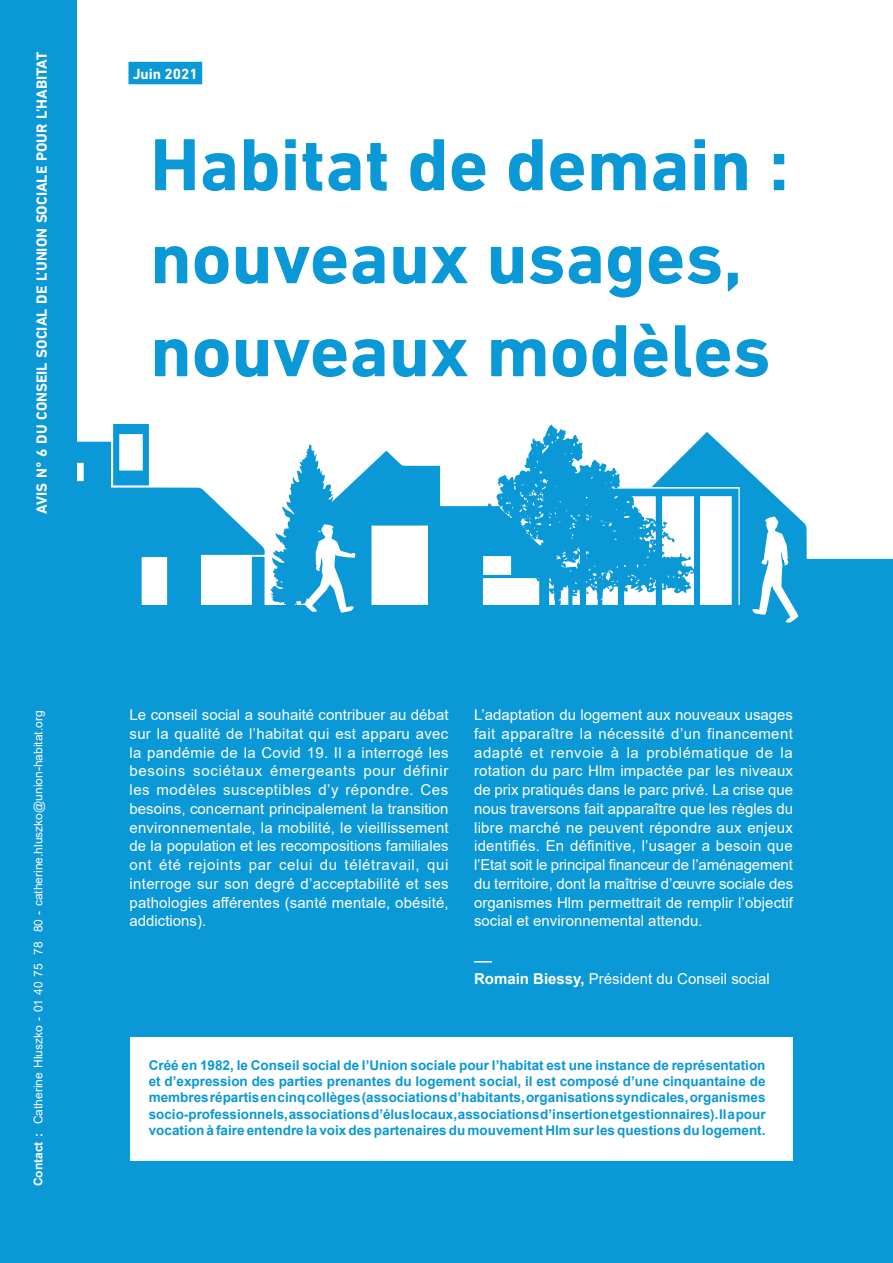
<style>
.page{position:relative;width:893px;height:1263px;background:#fff}
.page>*{position:absolute;margin:0;border:0;box-sizing:border-box;transform-origin:0 0}
.Titre_1{font:700 75px/93px "DIN Next LT Pro";color:#0a98d7}
.edito{font:15px/18.8px "Arial";color:#fff;text-align:justify}
.t1{font:700 15px "DIN Next LT Pro";color:#fff}
.t2{font:700 13.5px/16.2px "Arial";color:#0a98d7;text-align:justify}
.t3{font:12px "Arial";color:#fff}
.s1{font-weight:700}
</style>
<div class="page">
<svg style="left:530px;top:424px;width:363px;height:182px"></svg>
<svg style="left:434px;top:451px;width:330px;height:155px;fill:#0a98d7"></svg>
<svg style="left:77px;top:424px;width:357px;height:182px"></svg>
<div style="left:0;top:606px;width:893px;height:657px;background:#0a98d7"></div>
<svg style="left:474px;top:961px;width:18px;height:1px"></svg>
<svg style="left:304px;top:524px;width:51px;height:89px"></svg>
<svg style="left:751px;top:516px;width:48px;height:107px"></svg>
<div style="left:0;top:0;width:77px;height:1263px;background:#0a98d7"></div>
<div style="left:128px;top:62px;width:74px;height:22px;background:#0a98d7"></div>
<div style="left:130px;top:1037px;width:663px;height:124px;background:#fff"></div>
<p class="t1" style="left:33px;top:514px;width:464px;rotate:-90deg">AVIS N° 6 DU CONSEIL SOCIAL DE L’UNION SOCIALE POUR L’HABITAT</p>
<p class="t3" style="left:30px;top:1186px;width:477px;rotate:-90deg"><span class="s1">Contact :</span> Catherine Hluszko - 01 40 75 78 80 - catherine.hluszko@union-habitat.org</p>
<p class="t1" style="left:133px;top:65px;width:67px">Juin 2021</p>
<p class="Titre_1" style="left:150px;top:118px;width:640px">Habitat de demain : nouveaux usages, nouveaux modèles</p>
<p class="edito" style="left:130px;top:705px;width:321px">Le conseil social a souhaité contribuer au débat sur la qualité de l’habitat qui est apparu avec la pandémie de la Covid 19. Il a interrogé les besoins sociétaux émergeants pour définir les modèles susceptibles d’y répondre. Ces besoins, concernant principalement la transition environnementale, la mobilité, le vieillissement de la population et les recompositions familiales ont été rejoints par celui du télétravail, qui interroge sur son degré d’acceptabilité et ses pathologies afférentes (santé mentale, obésité, addictions).</p>
<p class="edito" style="left:474px;top:705px;width:321px">L’adaptation du logement aux nouveaux usages fait apparaître la nécessité d’un financement adapté et renvoie à la problématique de la rotation du parc Hlm impactée par les niveaux de prix pratiqués dans le parc privé. La crise que nous traversons fait apparaître que les règles du libre marché ne peuvent répondre aux enjeux identifiés. En définitive, l’usager a besoin que l’Etat soit le principal financeur de l’aménagement du territoire, dont la maîtrise d’œuvre sociale des organismes Hlm permettrait de remplir l’objectif social et environnemental attendu.</p>
<p class="edito" style="left:474px;top:969px;width:297px"><span class="s1">Romain Biessy,</span> Président du Conseil social</p>
<p class="t2" style="left:149px;top:1057px;width:618px">Créé en 1982, le Conseil social de l’Union sociale pour l’habitat est une instance de représentation et d’expression des parties prenantes du logement social, il est composé d’une cinquantaine de membres répartis en cinq collèges (associations d’habitants, organisations syndicales, organismes socio-professionnels, associations d’élus locaux, associations d’insertion et gestionnaires). Il a pour vocation à faire entendre la voix des partenaires du mouvement Hlm sur les questions du logement.</p>
</div>
